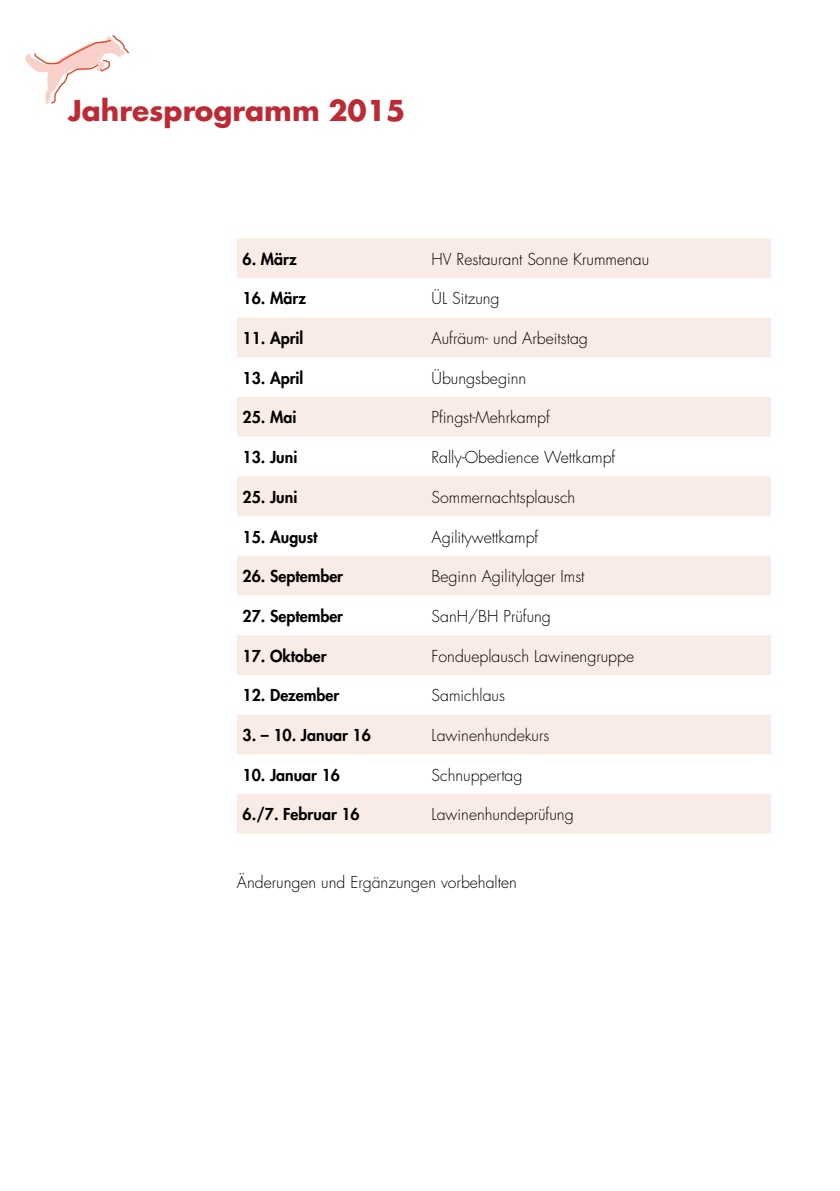
<style>
.page{position:relative;width:840px;height:1191px;background:#fff}
.page>*{position:absolute;margin:0;border:0;box-sizing:border-box;transform-origin:0 0}
.t1{font:700 28px "Futura Std";color:#bd2a33}
.t2{font:300 16px "Futura Std";color:#000}
.t3{font:800 16px "Futura Std";color:#000}
</style>
<div class="page">
<svg style="left:237px;top:238px;width:533px;height:595px;fill:#f9ebe6"></svg>
<svg style="left:25px;top:35px;width:104px;height:69px"></svg>
<h1 class="t1" style="left:68px;top:92px;width:338px">Jahresprogramm 2015</h1>
<p class="t3" style="left:242px;top:249px;width:56px">6. März</p>
<p class="t2" style="left:431px;top:249px;width:219px">HV Restaurant Sonne Krummenau</p>
<p class="t3" style="left:242px;top:288px;width:65px">16. März</p>
<p class="t2" style="left:431px;top:289px;width:70px">ÜL Sitzung</p>
<p class="t3" style="left:242px;top:328px;width:62px">11. April</p>
<p class="t2" style="left:431px;top:328px;width:158px">Aufräum- und Arbeitstag</p>
<p class="t3" style="left:242px;top:368px;width:62px">13. April</p>
<p class="t2" style="left:431px;top:368px;width:96px">Übungsbeginn</p>
<p class="t3" style="left:242px;top:407px;width:55px">25. Mai</p>
<p class="t2" style="left:431px;top:408px;width:120px">Pfingst-Mehrkampf</p>
<p class="t3" style="left:242px;top:447px;width:56px">13. Juni</p>
<p class="t2" style="left:431px;top:447px;width:185px">Rally-Obedience Wettkampf</p>
<p class="t3" style="left:242px;top:487px;width:56px">25. Juni</p>
<p class="t2" style="left:431px;top:487px;width:145px">Sommernachtsplausch</p>
<p class="t3" style="left:242px;top:526px;width:76px">15. August</p>
<p class="t2" style="left:431px;top:527px;width:108px">Agilitywettkampf</p>
<p class="t3" style="left:242px;top:566px;width:102px">26. September</p>
<p class="t2" style="left:431px;top:566px;width:154px">Beginn Agilitylager Imst</p>
<p class="t3" style="left:242px;top:606px;width:102px">27. September</p>
<p class="t2" style="left:431px;top:606px;width:121px">SanH/BH Prüfung</p>
<p class="t3" style="left:242px;top:645px;width:85px">17. Oktober</p>
<p class="t2" style="left:431px;top:646px;width:204px">Fondueplausch Lawinengruppe</p>
<p class="t3" style="left:242px;top:685px;width:98px">12. Dezember</p>
<p class="t2" style="left:431px;top:685px;width:75px">Samichlaus</p>
<p class="t3" style="left:242px;top:725px;width:130px">3. – 10. Januar 16</p>
<p class="t2" style="left:431px;top:725px;width:119px">Lawinenhundekurs</p>
<p class="t3" style="left:242px;top:764px;width:99px">10. Januar 16</p>
<p class="t2" style="left:431px;top:765px;width:92px">Schnuppertag</p>
<p class="t3" style="left:242px;top:804px;width:119px">6./7. Februar 16</p>
<p class="t2" style="left:431px;top:805px;width:143px">Lawinenhundeprüfung</p>
<p class="t2" style="left:237px;top:873px;width:281px">Änderungen und Ergänzungen vorbehalten</p>
</div>
